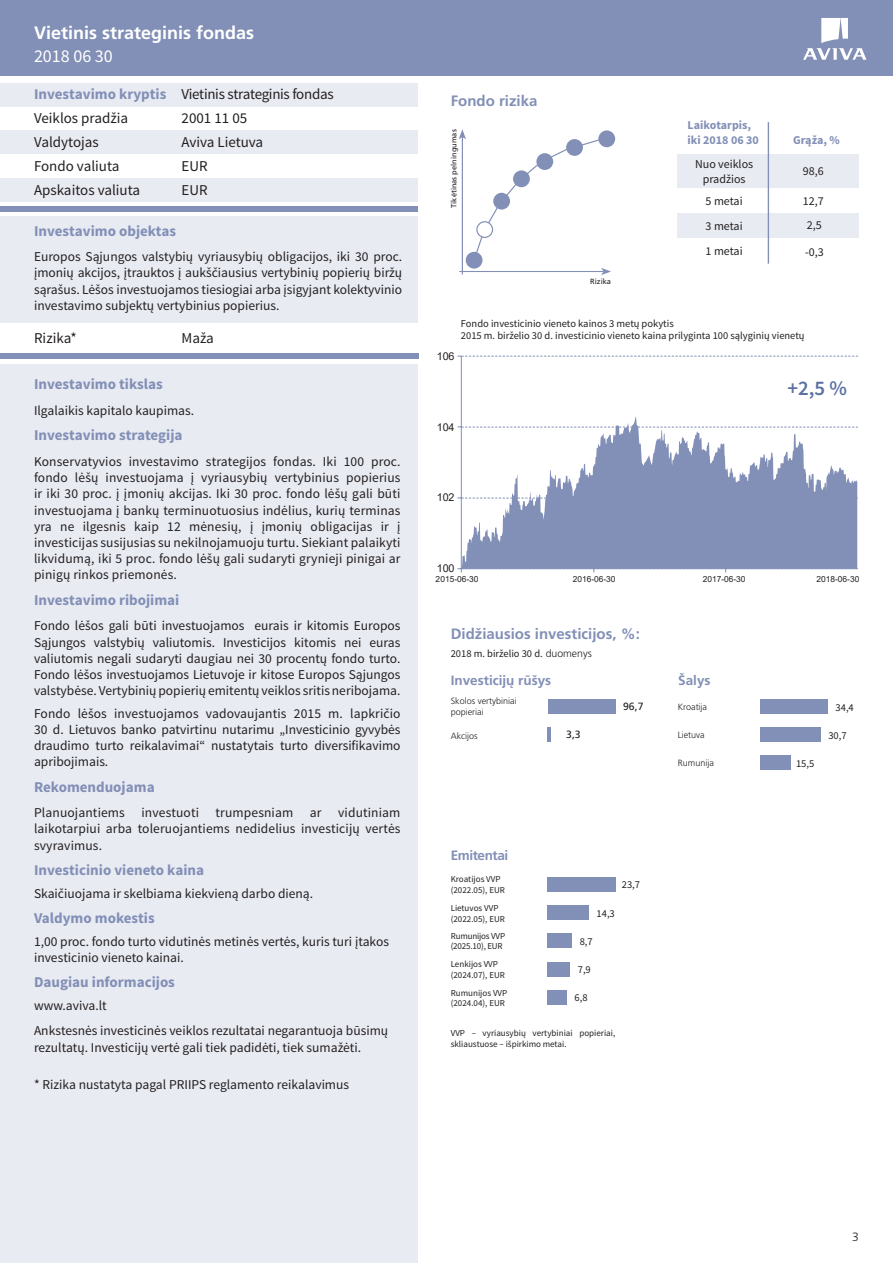
<style>
.page{position:relative;width:893px;height:1263px;background:#fff}
.page>*{position:absolute;margin:0;border:0;box-sizing:border-box;transform-origin:0 0}
.t1{font:600 20.85px "Source Sans Pro";color:#5b71a2}
.t2{font:700 18px "Frutiger LT Pro";color:#fff}
.t3{font:18px "Source Sans Pro";color:#fff}
.t4{font:700 15px "Source Sans Pro";color:#828fb6}
.t5{font:15px/24px "Source Sans Pro";color:#231f20}
.t6{font:15px/24px "Source Sans Pro";letter-spacing:-.02em;color:#231f20}
.t7{font:700 15px "Frutiger LT Pro";color:#828fb6}
.t8{font:13.5px/16.2px "Source Sans Pro";color:#231f20;text-align:justify}
.t9{font:700 13.5px "Frutiger LT Pro";color:#828fb6}
.t10{font:700 13.5px "Frutiger LT Pro";letter-spacing:-.03em;color:#828fb6}
.t11{font:12px/14.4px "Source Sans Pro";color:#231f20;text-align:center}
.t12{font:700 12px/14.4px "Source Sans Pro";color:#828fb6}
.t13{font:300 12px "Frutiger LT Pro";color:#231f20}
.t14{font:10.8px "Arial";color:#231f20}
.t15{font:10.5px/12.6px "Source Sans Pro";color:#231f20}
.t16{font:10.5px "Frutiger LT Pro";color:#231f20}
.t17{font:9px/10.8px "Source Sans Pro";color:#231f20}
.t18{font:300 9px/10.8px "Frutiger LT Pro";color:#231f20}
.t19{font:9px/10.8px "Source Sans Pro";letter-spacing:-.02em;color:#231f20}
.t20{font:8.4px "Arial";color:#231f20}
.t21{font:7.5px "Frutiger LT Pro";color:#231f20}
.s1{font-family:"Frutiger LT Pro";font-weight:300}
</style>
<div class="page">
<div style="left:0;top:0;width:893px;height:75px;background:#828fb6"></div>
<div style="left:678px;top:154px;width:181px;height:34px;background:#e9ebf3"></div>
<div style="left:678px;top:213px;width:181px;height:24px;background:#e9ebf3"></div>
<hr style="left:768px;top:122px;width:1px;height:142px;background:#828fb6">
<svg style="left:803px;top:18px;width:63px;height:42px"></svg>
<div style="left:761px;top:699px;width:67px;height:15px;background:#828fb6"></div>
<div style="left:761px;top:728px;width:60px;height:14px;background:#828fb6"></div>
<div style="left:761px;top:756px;width:30px;height:14px;background:#828fb6"></div>
<div style="left:547px;top:877px;width:68px;height:15px;background:#828fb6"></div>
<div style="left:547px;top:906px;width:41px;height:14px;background:#828fb6"></div>
<div style="left:547px;top:934px;width:25px;height:14px;background:#828fb6"></div>
<div style="left:547px;top:962px;width:23px;height:14px;background:#828fb6"></div>
<div style="left:547px;top:990px;width:20px;height:14px;background:#828fb6"></div>
<div style="left:548px;top:699px;width:67px;height:15px;background:#828fb6"></div>
<hr style="left:548px;top:728px;width:3px;height:14px;background:#828fb6">
<hr style="left:459px;top:271px;width:144px;height:1px;background:#828fb6">
<svg style="left:601px;top:268px;width:10px;height:7px"></svg>
<hr style="left:462px;top:137px;width:1px;height:137px;background:#828fb6">
<svg style="left:459px;top:129px;width:7px;height:10px"></svg>
<div style="left:466px;top:252px;width:16px;height:17px;background:#828fb6;border-radius:50%"></div>
<div style="left:598px;top:130px;width:17px;height:17px;background:#828fb6;border-radius:50%"></div>
<svg style="left:474px;top:138px;width:130px;height:121px"></svg>
<div style="left:477px;top:222px;width:15px;height:15px;background:#fff;border-radius:50%"></div>
<div style="left:476px;top:221px;width:17px;height:17px;border:1px solid #828fb6;border-radius:50%"></div>
<div style="left:493px;top:193px;width:17px;height:17px;background:#828fb6;border-radius:50%"></div>
<div style="left:0;top:216px;width:417px;height:107px;background:#e9ebf3"></div>
<div style="left:0;top:364px;width:417px;height:899px;background:#e9ebf3"></div>
<div style="left:0;top:83px;width:417px;height:23px;background:#e9ebf3"></div>
<div style="left:0;top:206px;width:417px;height:6px;background:#828fb6"></div>
<div style="left:0;top:353px;width:419px;height:6px;background:#828fb6"></div>
<div style="left:0;top:131px;width:417px;height:23px;background:#e9ebf3"></div>
<div style="left:0;top:178px;width:417px;height:24px;background:#e9ebf3"></div>
<svg style="left:462px;top:417px;width:395px;height:151px;fill:#828fb6"></svg>
<hr style="left:461px;top:356px;width:1px;height:213px;background:#828fb6">
<svg style="left:457px;top:356px;width:401px;height:1px"></svg>
<svg style="left:457px;top:426px;width:401px;height:2px"></svg>
<svg style="left:457px;top:498px;width:401px;height:1px"></svg>
<svg style="left:457px;top:568px;width:401px;height:4px"></svg>
<h2 class="t2" style="left:34px;top:22px;width:222px">Vietinis strateginis fondas</h2>
<h2 class="t3" style="left:34px;top:45px;width:80px">2018 06 30</h2>
<p class="t4" style="left:34px;top:84px;width:134px">Investavimo kryptis</p>
<p class="t5" style="left:34px;top:106px;width:108px">Veiklos pradžia<br>Valdytojas<br>Fondo valiuta<br>Apskaitos valiuta</p>
<p class="t6" style="left:182px;top:82px;width:154px">Vietinis strateginis fondas<br>2001 11 05<br>Aviva Lietuva</p>
<p class="t5" style="left:182px;top:154px;width:28px">EUR<br>EUR</p>
<p class="t4" style="left:34px;top:221px;width:144px">Investavimo objektas</p>
<p class="t8" style="left:34px;top:249px;width:370px">Europos Sąjungos valstybių vyriausybių obligacijos, iki 30 proc. įmonių akcijos, įtrauktos į aukščiausius vertybinių popierių biržų sąrašus. Lėšos investuojamos tiesiogiai arba įsigyjant kolektyvinio investavimo subjektų vertybinius popierius.</p>
<p class="t5" style="left:34px;top:326px;width:44px">Rizika*</p>
<p class="t5" style="left:182px;top:326px;width:34px">Maža</p>
<p class="t4" style="left:34px;top:375px;width:130px">Investavimo tikslas</p>
<p class="t8" style="left:34px;top:402px;width:162px">Ilgalaikis kapitalo kaupimas.</p>
<p class="t4" style="left:34px;top:426px;width:150px">Investavimo strategija</p>
<p class="t8" style="left:34px;top:453px;width:368px">Konservatyvios investavimo strategijos fondas. Iki 100 proc. fondo lėšų investuojama į vyriausybių vertybinius popierius ir iki 30 proc. į įmonių akcijas. Iki 30 proc. fondo lėšų gali būti investuojama į bankų terminuotuosius indėlius, kurių terminas yra ne ilgesnis kaip 12 mėnesių, į įmonių obligacijas ir į investicijas susijusias su nekilnojamuoju turtu. Siekiant palaikyti likvidumą, iki 5 proc. fondo lėšų gali sudaryti grynieji pinigai ar pinigų rinkos priemonės.</p>
<p class="t4" style="left:34px;top:590px;width:147px">Investavimo ribojimai</p>
<p class="t8" style="left:34px;top:618px;width:368px">Fondo lėšos gali būti investuojamos eurais ir kitomis Europos Sąjungos valstybių valiutomis. Investicijos kitomis nei euras valiutomis negali sudaryti daugiau nei 30 procentų fondo turto.<br>Fondo lėšos investuojamos Lietuvoje ir kitose Europos Sąjungos valstybėse. Vertybinių popierių emitentų veiklos sritis neribojama.</p>
<p class="t8" style="left:34px;top:705px;width:368px">Fondo lėšos investuojamos vadovaujantis 2015 m. lapkričio 30 d. Lietuvos banko patvirtinu nutarimu „Investicinio gyvybės draudimo turto reikalavimai“ nustatytais turto diversifikavimo apribojimais.</p>
<p class="t4" style="left:34px;top:777px;width:122px">Rekomenduojama</p>
<p class="t8" style="left:34px;top:805px;width:368px">Planuojantiems investuoti trumpesniam ar vidutiniam laikotarpiui arba toleruojantiems nedidelius investicijų vertės svyravimus.</p>
<p class="t4" style="left:34px;top:860px;width:172px">Investicinio vieneto kaina</p>
<p class="t8" style="left:34px;top:885px;width:281px">Skaičiuojama ir skelbiama kiekvieną darbo dieną.</p>
<p class="t4" style="left:34px;top:908px;width:122px">Valdymo mokestis</p>
<p class="t8" style="left:34px;top:933px;width:356px">1,00 proc. fondo turto vidutinės metinės vertės, kuris turi įtakos investicinio vieneto kainai.</p>
<p class="t4" style="left:34px;top:973px;width:142px">Daugiau informacijos</p>
<p class="t8" style="left:34px;top:993px;width:356px;line-height:25.5px">www.aviva.lt<br>Ankstesnės investicinės veiklos rezultatai negarantuoja būsimų</p>
<p class="t8" style="left:34px;top:1039px;width:328px">rezultatų. Investicijų vertė gali tiek padidėti, tiek sumažėti.</p>
<p class="t8" style="left:34px;top:1076px;width:317px">* Rizika nustatyta pagal PRIIPS reglamento reikalavimus</p>
<p class="t7" style="left:451px;top:92px;width:88px">Fondo rizika</p>
<p class="t21" style="left:449px;top:208px;width:80px;rotate:-90deg">Tikėtinas pelningumas</p>
<p class="t21" style="left:590px;top:277px;width:22px">Rizika</p>
<p class="t12" style="left:688px;top:119px;width:73px">Laikotarpis, iki 2018 06 30</p>
<p class="t11" style="left:695px;top:157px;width:60px">Nuo veiklos pradžios</p>
<p class="t11" style="left:706px;top:213px;width:39px;line-height:25px;text-align:left">3 metai<br>1 metai</p>
<p class="t11" style="left:706px;top:194px;width:39px">5 metai</p>
<p class="t12" style="left:793px;top:133px;width:48px">Grąža, %</p>
<p class="t11" style="left:803px;top:164px;width:22px">98,6</p>
<p class="t11" style="left:803px;top:194px;width:22px">12,7</p>
<p class="t11" style="left:807px;top:218px;width:16px">2,5</p>
<p class="t11" style="left:805px;top:245px;width:20px">-0,3</p>
<p class="t15" style="left:461px;top:317px;width:345px">Fondo investicinio vieneto kainos 3 metų pokytis<br>2015 m. birželio 30 d. investicinio vieneto kaina prilyginta 100 sąlyginių vienetų</p>
<p class="t14" style="left:437px;top:349px;width:19px">106</p>
<p class="t14" style="left:437px;top:419px;width:19px">104</p>
<p class="t14" style="left:437px;top:490px;width:19px">102</p>
<p class="t14" style="left:437px;top:561px;width:19px">100</p>
<h1 class="t1" style="left:787px;top:375px;width:61px">+2,5 %</h1>
<p class="t20" style="left:436px;top:574px;width:44px">2015-06-30</p>
<p class="t20" style="left:573px;top:574px;width:44px">2016-06-30</p>
<p class="t20" style="left:703px;top:574px;width:44px">2017-06-30</p>
<p class="t20" style="left:816px;top:574px;width:44px">2018-06-30</p>
<p class="t7" style="left:451px;top:625px;width:191px">Didžiausios investicijos, %:</p>
<p class="t15" style="left:451px;top:648px;width:143px">2018 m. birželio 30 d. <span class="s1">duomenys</span></p>
<p class="t9" style="left:451px;top:672px;width:102px">Investicijų rūšys</p>
<p class="t18" style="left:451px;top:696px;width:67px">Skolos vertybiniai popieriai</p>
<p class="t18" style="left:451px;top:730px;width:29px">Akcijos</p>
<p class="t16" style="left:566px;top:728px;width:16px">3,3</p>
<p class="t16" style="left:623px;top:701px;width:22px">96,7</p>
<p class="t10" style="left:451px;top:847px;width:59px">Emitentai</p>
<p class="t17" style="left:451px;top:874px;width:56px">Kroatijos VVP (2022.05), EUR</p>
<p class="t19" style="left:451px;top:930px;width:56px">Rumunijos VVP (2025.10), EUR</p>
<p class="t17" style="left:451px;top:959px;width:56px">Lenkijos VVP (2024.07), EUR</p>
<p class="t17" style="left:451px;top:987px;width:58px">Rumunijos VVP (2024.04), EUR</p>
<p class="t17" style="left:451px;top:903px;width:56px">Lietuvos VVP (2022.05), EUR</p>
<p class="t15" style="left:622px;top:879px;width:20px">23,7</p>
<p class="t15" style="left:597px;top:907px;width:20px">14,3</p>
<p class="t15" style="left:580px;top:935px;width:15px">8,7</p>
<p class="t15" style="left:578px;top:963px;width:15px">7,9</p>
<p class="t15" style="left:575px;top:991px;width:15px">6,8</p>
<p class="t17" style="left:451px;top:1028px;width:166px">VVP – vyriausybių vertybiniai popieriai, skliaustuose – išpirkimo metai.</p>
<p class="t9" style="left:678px;top:672px;width:34px">Šalys</p>
<p class="t18" style="left:678px;top:701px;width:31px">Kroatija</p>
<p class="t18" style="left:678px;top:730px;width:28px">Lietuva</p>
<p class="t18" style="left:678px;top:757px;width:38px">Rumunija</p>
<p class="t15" style="left:796px;top:758px;width:20px">15,5</p>
<p class="t15" style="left:836px;top:701px;width:20px">34,4</p>
<p class="t15" style="left:828px;top:729px;width:20px">30,7</p>
<p class="t13" style="left:852px;top:1230px;width:8px">3</p>
</div>
